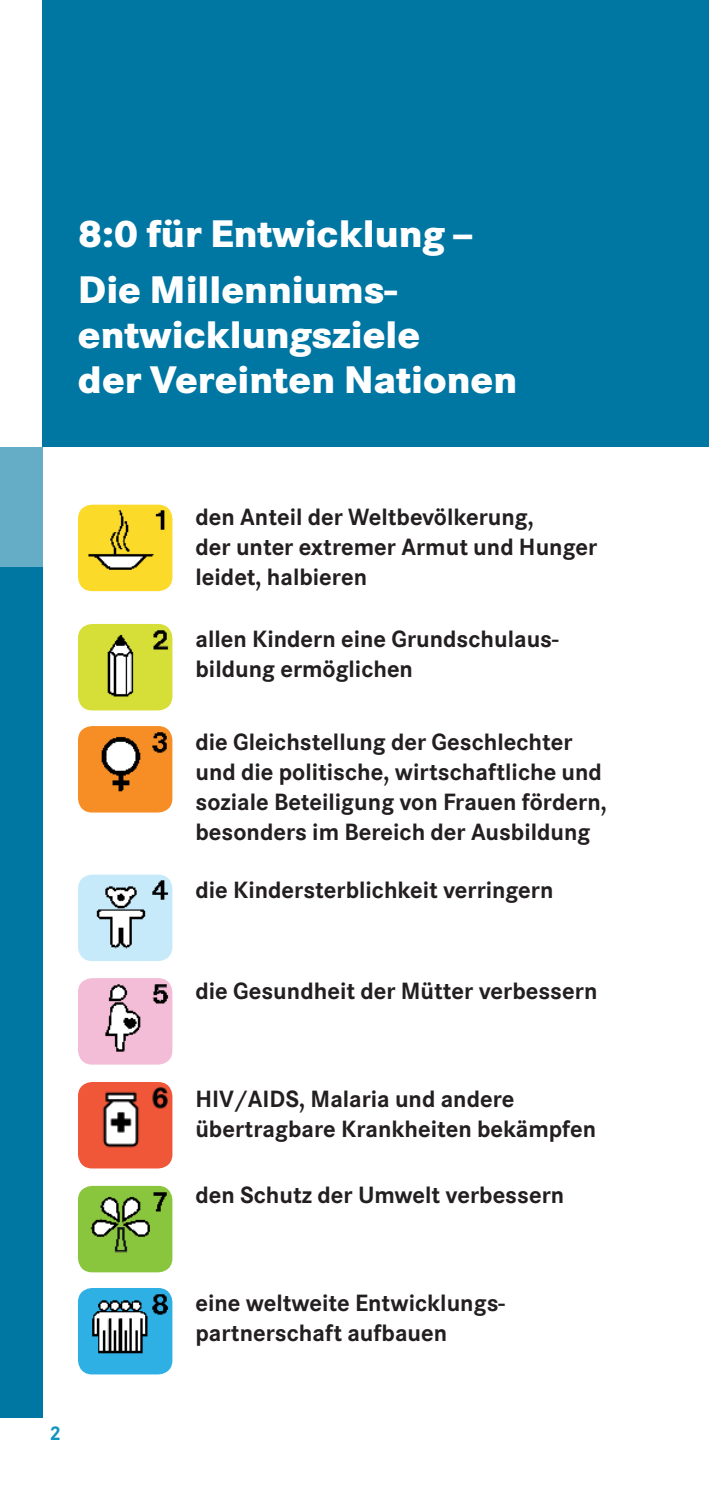
<style>
.page{position:relative;width:709px;height:1489px;background:#fff}
.page>*{position:absolute;margin:0;border:0;box-sizing:border-box;transform-origin:0 0}
.t1{font:800 40px/55.8px "Corporate S";color:#fff}
.t2{font:700 24.5px/30px "Corporate S";color:#231f20}
.t3{font:700 20.5px "Corporate S";color:#1095bd}
</style>
<div class="page">
<div style="left:0;top:446px;width:43px;height:1000px;background:#0076a3"></div>
<div style="left:0;top:446px;width:43px;height:121px;background:#65acc7"></div>
<div style="left:0;top:1417px;width:709px;height:64px;background:#fff"></div>
<div style="left:43px;top:0;width:666px;height:446px;background:#0076a3"></div>
<img style="left:78px;top:504px;width:94px;height:87px">
<img style="left:78px;top:624px;width:94px;height:86px">
<img style="left:78px;top:726px;width:94px;height:86px">
<img style="left:78px;top:874px;width:94px;height:87px">
<img style="left:78px;top:978px;width:94px;height:86px">
<img style="left:78px;top:1082px;width:94px;height:86px">
<img style="left:78px;top:1185px;width:94px;height:87px">
<img style="left:78px;top:1288px;width:94px;height:86px">
<h1 class="t1" style="left:78px;top:206px;width:396px">8:0 für Entwicklung –<br>Die Millenniums-</h1>
<h1 class="t1" style="left:78px;top:312px;width:441px;line-height:45px">entwicklungsziele<br>der Vereinten Nationen</h1>
<p class="t3" style="left:50px;top:1421px;width:13px">2</p>
<p class="t2" style="left:195px;top:502px;width:403px">den Anteil der Weltbevölkerung,<br>der unter extremer Armut und Hunger leidet, halbieren</p>
<p class="t2" style="left:195px;top:624px;width:364px">allen Kindern eine Grundschulaus&shy;bildung ermöglichen</p>
<p class="t2" style="left:195px;top:727px;width:413px">die Gleichstellung der Geschlechter und die politische, wirtschaftliche und soziale Beteiligung von Frauen fördern, besonders im Bereich der Ausbildung</p>
<p class="t2" style="left:195px;top:875px;width:359px">die Kindersterblichkeit verringern</p>
<p class="t2" style="left:195px;top:976px;width:403px">die Gesundheit der Mütter verbessern</p>
<p class="t2" style="left:195px;top:1084px;width:402px">HIV/AIDS, Malaria und andere übertragbare Krankheiten bekämpfen</p>
<p class="t2" style="left:195px;top:1179px;width:370px">den Schutz der Umwelt verbessern</p>
<p class="t2" style="left:195px;top:1287px;width:311px">eine weltweite Entwicklungs&shy;partnerschaft aufbauen</p>
</div>
